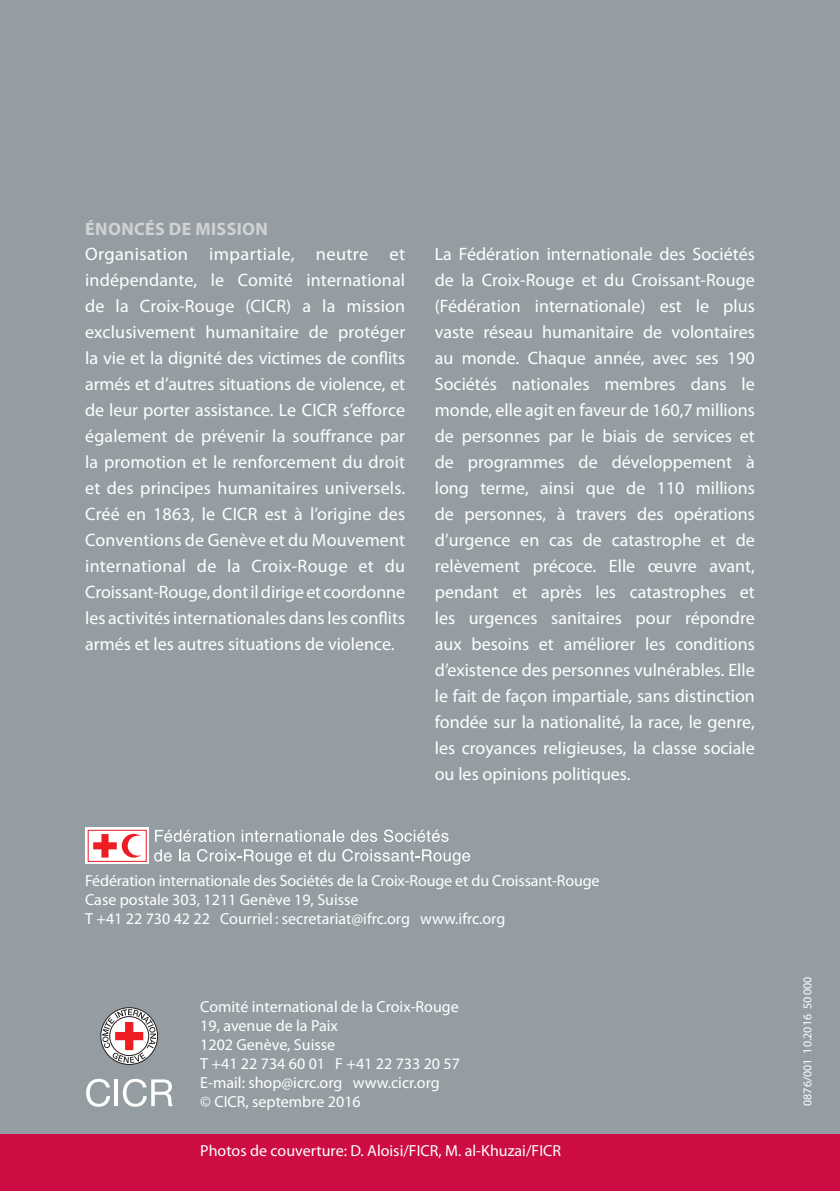
<style>
.page{position:relative;width:840px;height:1191px;background:#fff}
.page>*{position:absolute;margin:0;border:0;box-sizing:border-box;transform-origin:0 0}
.t1{font:18px/26px "Myriad Pro";color:#fff;text-align:justify}
.t2{font:700 18px "Myriad Pro";letter-spacing:.02em;color:#d1d2d4}
.t3{font:16px/19px "Myriad Pro";color:#fff}
.t4{font:12px "Myriad Pro";color:#fff}
</style>
<div class="page">
<hr style="left:839px;top:397px;width:1px;height:743px;background:#949ea2">
<div style="left:0;top:0;width:839px;height:1191px;background:#949ea2"></div>
<div style="left:0;top:1134px;width:839px;height:57px;background:#cd0c41"></div>
<div style="left:85px;top:827px;width:64px;height:37px;background:#fff"></div>
<svg style="left:93px;top:834px;width:48px;height:23px"></svg>
<div style="left:88px;top:829px;width:59px;height:33px;border:1px solid #ee1d23"></div>
<svg style="left:155px;top:829px;width:79px;height:13px"></svg>
<svg style="left:241px;top:830px;width:103px;height:12px"></svg>
<svg style="left:351px;top:830px;width:26px;height:12px"></svg>
<svg style="left:384px;top:829px;width:64px;height:13px"></svg>
<svg style="left:154px;top:849px;width:18px;height:12px"></svg>
<svg style="left:179px;top:849px;width:11px;height:12px"></svg>
<svg style="left:197px;top:849px;width:95px;height:16px"></svg>
<svg style="left:298px;top:850px;width:14px;height:11px"></svg>
<svg style="left:318px;top:849px;width:17px;height:12px"></svg>
<svg style="left:342px;top:849px;width:128px;height:16px"></svg>
<div style="left:100px;top:1007px;width:58px;height:57px;border:1px solid #231f20;border-radius:50%"></div>
<svg style="left:102px;top:1009px;width:54px;height:54px"></svg>
<svg style="left:86px;top:1078px;width:24px;height:28px"></svg>
<hr style="left:115px;top:1079px;width:3px;height:27px;background:#fff">
<svg style="left:123px;top:1078px;width:50px;height:28px"></svg>
<p class="t2" style="left:85px;top:217px;width:184px">ÉNONCÉS DE MISSION</p>
<p class="t1" style="left:85px;top:241px;width:321px">Organisation impartiale, neutre et indépendante, le Comité international de la Croix‑Rouge (CICR) a la mission exclusivement humanitaire de protéger la vie et la dignité des victimes de conflits armés et d’autres situations de violence, et de leur porter assistance. Le CICR s’efforce également de prévenir la souffrance par la promotion et le renforcement du droit et des principes humanitaires universels.<br>Créé en 1863, le CICR est à l’origine des Conventions de Genève et du Mouvement international de la Croix‑Rouge et du Croissant-Rouge, dont il dirige et coordonne les activités internationales dans les conflits armés et les autres situations de violence.</p>
<p class="t1" style="left:434px;top:241px;width:321px">La Fédération internationale des Sociétés de la Croix-Rouge et du Croissant-Rouge (Fédération internationale) est le plus vaste réseau humanitaire de volontaires au monde. Chaque année, avec ses 190<br>Sociétés nationales membres dans le monde, elle agit en faveur de 160,7 millions de personnes par le biais de services et de programmes de développement à long terme, ainsi que de 110 millions de personnes, à travers des opérations d’urgence en cas de catastrophe et de relèvement précoce. Elle œuvre avant, pendant et après les catastrophes et les urgences sanitaires pour répondre aux besoins et améliorer les conditions d’existence des personnes vulnérables. Elle le fait de façon impartiale, sans distinction fondée sur la nationalité, la race, le genre, les croyances religieuses, la classe sociale ou les opinions politiques.</p>
<p class="t3" style="left:85px;top:871px;width:515px">Fédération internationale des Sociétés de la Croix-Rouge et du Croissant-Rouge<br>Case postale 303, 1211 Genève 19, Suisse<br>T +41 22 730 42 22 Courriel : secretariat@ifrc.org www.ifrc.org</p>
<p class="t3" style="left:200px;top:996px;width:261px">Comité international de la Croix-Rouge<br>19, avenue de la Paix<br>1202 Genève, Suisse<br>T +41 22 734 60 01 F +41 22 733 20 57<br>E-mail: shop@icrc.org www.cicr.org<br>© CICR, septembre 2016</p>
<p class="t3" style="left:200px;top:1140px;width:362px">Photos de couverture: D. Aloisi/FICR, M. al-Khuzai/FICR</p>
<p class="t4" style="left:799px;top:1106px;width:131px;rotate:-90deg">0876/001 10.2016 50000</p>
</div>
